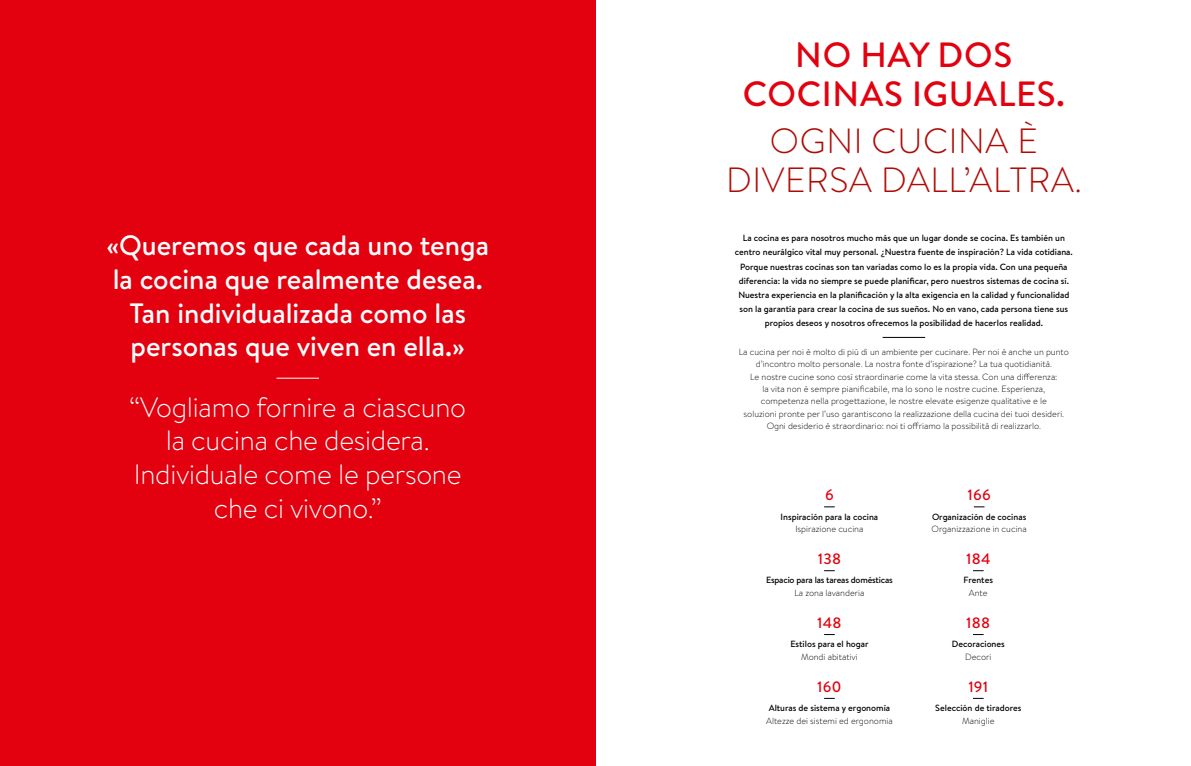
<style>
.page{position:relative;width:1191px;height:766px;background:#fff}
.page>*{position:absolute;margin:0;border:0;box-sizing:border-box;transform-origin:0 0}
.Headline_35pt{font:300 35px/39px "Brandon Text";letter-spacing:.02em;color:#ae0b05;text-align:center}
.Headline_35pt-2{font:500 35px/39px "Brandon Text";letter-spacing:.02em;color:#e3000f;text-align:center}
.t1{font:500 28px/33.7px "Brandon Text";color:#fff}
.t2{font:300 28px/33.7px "Brandon Text";letter-spacing:-.01em;color:#fff;text-align:center}
.t3{font:500 15px "Brandon Text";letter-spacing:.02em;color:#e3000f}
.Fließtext_NEU{font:500 9px/14.2px "Brandon Text";color:#000;text-align:center}
.Fließtext_NEU-2{font:300 9px/12.4px "Brandon Text";color:#000}
.Fließtext_NEU-3{font:500 9px/12.4px "Brandon Text";letter-spacing:-.02em;color:#000;text-align:center}
.s1{font-weight:300}
.s2{font-weight:500}
</style>
<div class="page">
<div style="left:0;top:0;width:595px;height:765px;background:#e3000f"></div>
<hr style="left:882px;top:337px;width:43px;height:1px;background:#000">
<hr style="left:276px;top:378px;width:43px;height:1px;background:#fff">
<p class="t1" style="left:106px;top:228px;width:384px">«Queremos que cada uno tenga la cocina que realmente desea.</p>
<p class="t1" style="left:129px;top:295px;width:338px">Tan individualizada como las personas que viven en ella.»</p>
<p class="t2" style="left:129px;top:389px;width:338px">“Vogliamo fornire a ciascuno la cucina che desidera.</p>
<p class="t2" style="left:134px;top:457px;width:329px">Individuale come le persone che ci vivono.”</p>
<p class="Headline_35pt-2" style="left:743px;top:35px;width:324px">NO HAY DOS<br>COCINAS IGUALES.</p>
<p class="Headline_35pt" style="left:726px;top:120px;width:357px">OGNI CUCINA È<br>DIVERSA DALL’ALTRA.</p>
<p class="Fließtext_NEU" style="left:735px;top:231px;width:339px">La cocina es para nosotros mucho más que un lugar donde se cocina. Es también un centro neurálgico vital muy personal. ¿Nuestra fuente de inspiración? La vida cotidiana.<br>Porque nuestras cocinas son tan variadas como lo es la propia vida. Con una pequeña diferencia: la vida no siempre se puede planificar, pero nuestros sistemas de cocina sí.<br>Nuestra experiencia en la planificación y la alta exigencia en la calidad y funcionalidad son la garantía para crear la cocina de sus sueños. No en vano, cada persona tiene sus propios deseos y nosotros ofrecemos la posibilidad de hacerlos realidad.</p>
<p class="Fließtext_NEU-2" style="left:739px;top:345px;width:331px;text-align:center">La cucina per noi è molto di più di un ambiente per cucinare. Per noi è anche un punto d’incontro molto personale. La nostra fonte d’ispirazione? La tua quotidianità.<br>Le nostre cucine sono così straordinarie come la vita stessa. Con una differenza:<br>la vita non è sempre pianificabile, ma lo sono le nostre cucine. Esperienza, competenza nella progettazione, le nostre elevate esigenze qualitative e le<br>soluzioni pronte per l’uso garantiscono la realizzazione della cucina dei tuoi desideri.<br>Ogni desiderio è straordinario: noi ti offriamo la possibilità di realizzarlo.</p>
<p class="t3" style="left:825px;top:484px;width:10px">6</p>
<p class="Fließtext_NEU" style="left:780px;top:510px;width:99px;line-height:12.4px">Inspiración para la cocina<br><span class="s1">Ispirazione cucina</span></p>
<p class="t3" style="left:817px;top:548px;width:25px">138</p>
<p class="Fließtext_NEU-3" style="left:766px;top:574px;width:128px">Espacio para las tareas domésticas<br><span class="s1">La zona lavanderia</span></p>
<p class="t3" style="left:817px;top:612px;width:26px">148</p>
<p class="Fließtext_NEU" style="left:790px;top:637px;width:80px;line-height:12.4px">Estilos para el hogar<br><span class="s1">Mondi abitativi</span></p>
<p class="t3" style="left:817px;top:676px;width:26px">160</p>
<p class="Fließtext_NEU-2" style="left:766px;top:701px;width:128px"><span class="s2">Alturas de sistema y ergonomía<br></span>Altezze dei sistemi ed ergonomia</p>
<p class="t3" style="left:967px;top:484px;width:25px">166</p>
<p class="Fließtext_NEU-2" style="left:931px;top:510px;width:97px"><span class="s2">Organización de cocinas<br></span>Organizzazione in cucina</p>
<p class="t3" style="left:966px;top:548px;width:26px">184</p>
<p class="Fließtext_NEU" style="left:963px;top:574px;width:31px;line-height:12.4px">Frentes<br><span class="s1">Ante</span></p>
<p class="t3" style="left:966px;top:612px;width:26px">188</p>
<p class="Fließtext_NEU" style="left:951px;top:637px;width:55px;line-height:12.4px">Decoraciones<br><span class="s1">Decori</span></p>
<p class="t3" style="left:968px;top:676px;width:21px">191</p>
<p class="Fließtext_NEU" style="left:935px;top:701px;width:88px;line-height:12.4px">Selección de tiradores<br><span class="s1">Maniglie</span></p>
</div>
